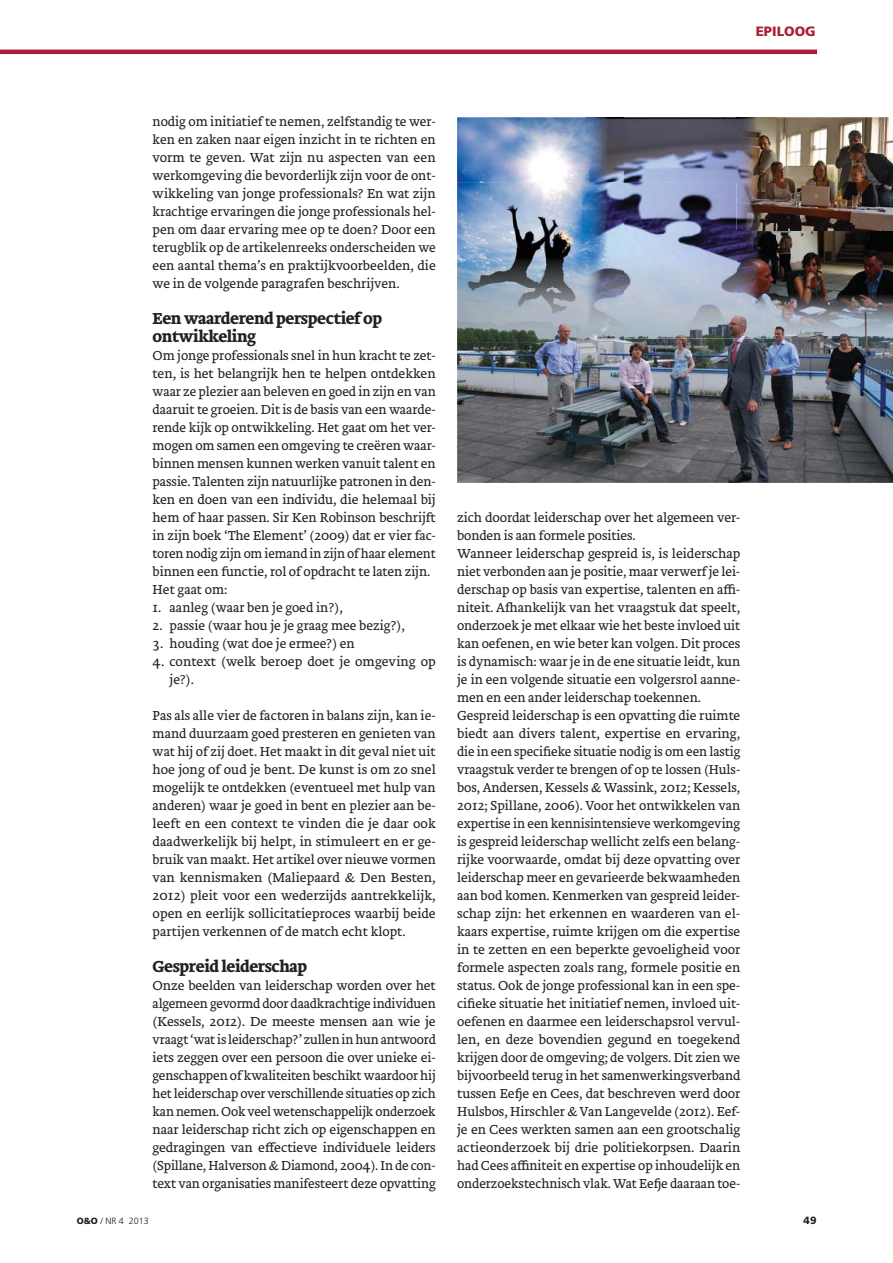
<style>
.page{position:relative;width:893px;height:1263px;background:#fff}
.page>*{position:absolute;margin:0;border:0;box-sizing:border-box;transform-origin:0 0}
.t1{font:700 16.5px/18px "Brioni Text Std";letter-spacing:-.025em;color:#231f20}
.t2{font:300 13.5px/18px "Brioni Text Std";letter-spacing:-.005em;color:#231f20;text-align:justify}
.t3{font:900 13.5px "Frutiger LT Std";color:#ac1d37}
.t4{font:900 10.5px "Frutiger LT Std";color:#231f20}
.t5{font:300 9px "Frutiger LT Std";color:#231f20}
.s1{font-weight:900}
</style>
<div class="page">
<hr style="left:0;top:50px;width:817px;height:4px;background:#ac1d37">
<img style="left:457px;top:336px;width:436px;height:147px">
<img style="left:457px;top:117px;width:279px;height:66px">
<img style="left:457px;top:183px;width:167px;height:159px">
<img style="left:624px;top:183px;width:112px;height:104px">
<img style="left:624px;top:287px;width:151px;height:52px">
<img style="left:586px;top:117px;width:38px;height:222px">
<img style="left:736px;top:117px;width:157px;height:219px">
<img style="left:737px;top:223px;width:38px;height:7px">
<p class="t3" style="left:756px;top:26px;width:62px">EPILOOG</p>
<p class="t2" style="left:153px;top:114px;width:285px">nodig om initiatief te nemen, zelfstandig te wer&shy;ken en zaken naar eigen inzicht in te richten en vorm te geven. Wat zijn nu aspecten van een werkomgeving die bevorderlijk zijn voor de ont&shy;wikkeling van jonge professionals? En wat zijn krachtige ervaringen die jonge professionals hel&shy;pen om daar ervaring mee op te doen? Door een terugblik op de artikelenreeks onderscheiden we een aantal thema’s en praktijkvoorbeelden, die we in de volgende paragrafen beschrijven.</p>
<p class="t1" style="left:153px;top:311px;width:231px">Een waarderend perspectief op ontwikkeling</p>
<p class="t2" style="left:153px;top:348px;width:285px;text-align:left">Om jonge professionals snel in hun kracht te zet&shy;ten, is het belangrijk hen te helpen ontdekken waar ze plezier aan beleven en goed in zijn en van daaruit te groeien. Dit is de basis van een waarde&shy;rende kijk op ontwikkeling. Het gaat om het ver&shy;mogen om samen een omgeving te creëren waar&shy;binnen mensen kunnen werken vanuit talent en passie. Talenten zijn natuurlijke patronen in den&shy;ken en doen van een individu, die helemaal bij hem of haar passen. Sir Ken Robinson beschrijft in zijn boek ‘The Element’ (2009) dat er vier fac&shy;toren nodig zijn om iemand in zijn of haar element binnen een functie, rol of opdracht te laten zijn.<br>Het gaat om:</p>
<p class="t2" style="left:153px;top:600px;width:192px">1. aanleg (waar ben je goed in?),</p>
<p class="t2" style="left:153px;top:618px;width:254px">2. passie (waar hou je je graag mee bezig?),</p>
<p class="t2" style="left:153px;top:636px;width:204px">3. houding (wat doe je ermee?) en</p>
<p class="t2" style="left:170px;top:654px;width:268px;text-indent:-17px">4. context (welk beroep doet je omgeving op je?).</p>
<p class="t2" style="left:153px;top:708px;width:285px">Pas als alle vier de factoren in balans zijn, kan ie&shy;mand duurzaam goed presteren en genieten van wat hij of zij doet. Het maakt in dit geval niet uit hoe jong of oud je bent. De kunst is om zo snel mogelijk te ontdekken (eventueel met hulp van anderen) waar je goed in bent en plezier aan be&shy;leeft en een context te vinden die je daar ook daadwerkelijk bij helpt, in stimuleert en er ge&shy;bruik van maakt. Het artikel over nieuwe vormen van kennismaken (Maliepaard &amp; Den Besten, 2012) pleit voor een wederzijds aantrekkelijk, open en eerlijk sollicitatieproces waarbij beide partijen verkennen of de match echt klopt.</p>
<p class="t1" style="left:153px;top:959px;width:156px">Gespreid leiderschap</p>
<p class="t2" style="left:153px;top:978px;width:285px">Onze beelden van leiderschap worden over het algemeen gevormd door daadkrachtige individuen (Kessels, 2012). De meeste mensen aan wie je vraagt ‘wat is leiderschap?’ zullen in hun antwoord iets zeggen over een persoon die over unieke ei&shy;genschappen of kwaliteiten beschikt waardoor hij het leiderschap over verschillende situaties op zich kan nemen. Ook veel wetenschappelijk onderzoek naar leiderschap richt zich op eigenschappen en gedragingen van effectieve individuele leiders (Spillane, Halverson &amp; Diamond, 2004). In de con&shy;text van organisaties manifesteert deze opvatting</p>
<p class="t2" style="left:457px;top:510px;width:285px;text-align:left">zich doordat leiderschap over het algemeen ver&shy;bonden is aan formele posities.<br>Wanneer leiderschap gespreid is, is leiderschap niet verbonden aan je positie, maar verwerf je lei&shy;derschap op basis van expertise, talenten en affi&shy;niteit. Afhankelijk van het vraagstuk dat speelt, onderzoek je met elkaar wie het beste invloed uit kan oefenen, en wie beter kan volgen. Dit proces is dynamisch: waar je in de ene situatie leidt, kun je in een volgende situatie een volgersrol aanne&shy;men en een ander leiderschap toekennen.<br>Gespreid leiderschap is een opvatting die ruimte biedt aan divers talent, expertise en ervaring, die in een specifieke situatie nodig is om een lastig vraagstuk verder te brengen of op te lossen (Huls&shy;bos, Andersen, Kessels &amp; Wassink, 2012; Kessels, 2012; Spillane, 2006). Voor het ontwikkelen van expertise in een kennisintensieve werkomgeving is gespreid leiderschap wellicht zelfs een belang&shy;rijke voorwaarde, omdat bij deze opvatting over leiderschap meer en gevarieerde bekwaamheden aan bod komen. Kenmerken van gespreid leider&shy;schap zijn: het erkennen en waarderen van el&shy;kaars expertise, ruimte krijgen om die expertise in te zetten en een beperkte gevoeligheid voor formele aspecten zoals rang, formele positie en status. Ook de jonge professional kan in een spe&shy;cifieke situatie het initiatief nemen, invloed uit&shy;oefenen en daarmee een leiderschapsrol vervul&shy;len, en deze bovendien gegund en toegekend krijgen door de omgeving; de volgers. Dit zien we bijvoorbeeld terug in het samenwerkingsverband tussen Eefje en Cees, dat beschreven werd door Hulsbos, Hirschler &amp; Van Langevelde (2012). Eef&shy;je en Cees werkten samen aan een grootschalig actieonderzoek bij drie politiekorpsen. Daarin had Cees affiniteit en expertise op inhoudelijk en onderzoekstechnisch vlak. Wat Eefje daaraan toe-</p>
<p class="t5" style="left:77px;top:1217px;width:74px"><span class="s1">O&amp;O</span> / NR 4 2013</p>
<p class="t4" style="left:803px;top:1216px;width:14px">49</p>
</div>
